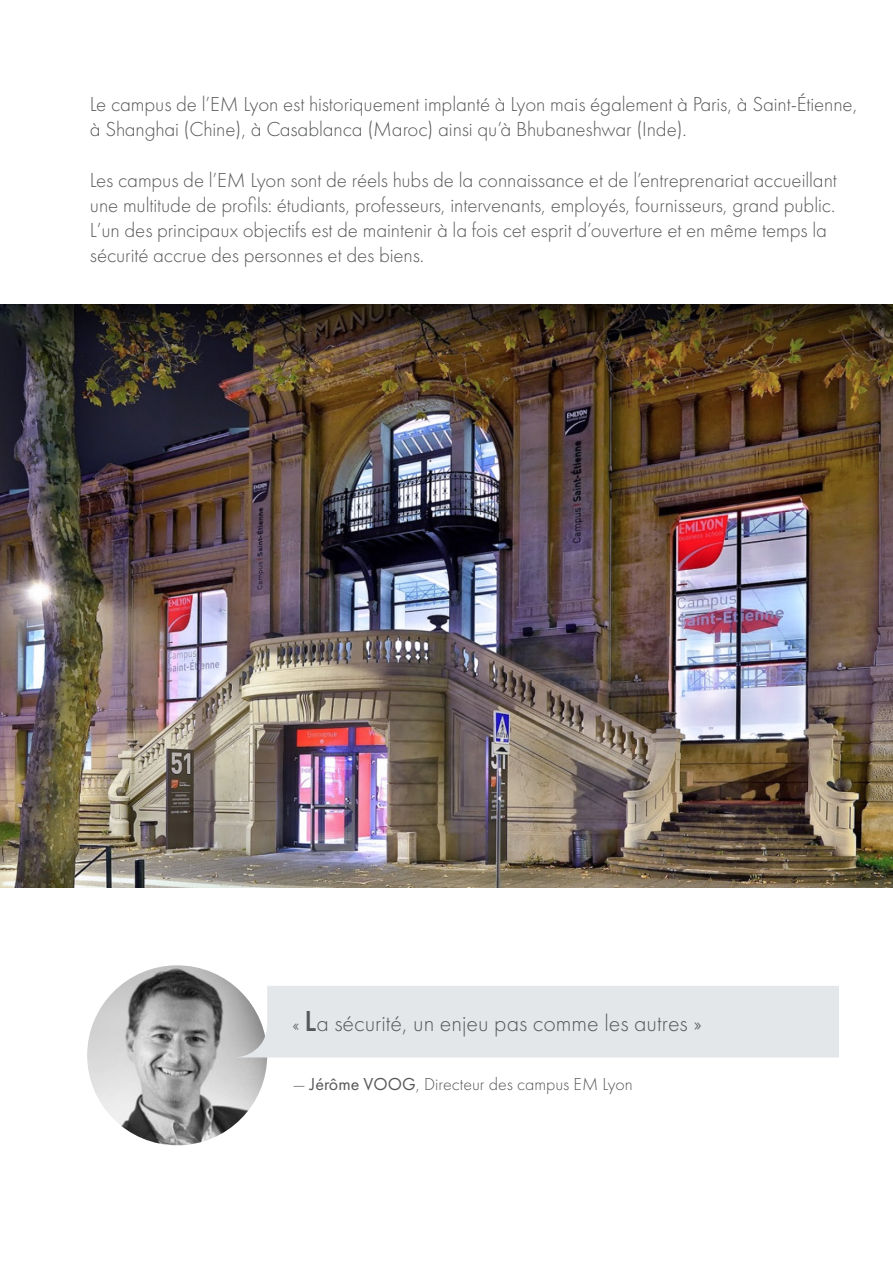
<style>
.page{position:relative;width:893px;height:1263px;background:#fff}
.page>*{position:absolute;margin:0;border:0;box-sizing:border-box;transform-origin:0 0}
.t1{font:300 24px "Futura New";color:#57585a}
.t2{font:300 21px/25.2px "Futura New";letter-spacing:-.005em;color:#57585a}
.t3{font:300 18px "Futura New";color:#57585a}
.s1{font-size:21px}
.s2{font-weight:500;font-size:30px}
.s3{font-weight:400}
</style>
<div class="page">
<img style="left:0;top:304px;width:893px;height:583px">
<img style="left:87px;top:965px;width:180px;height:180px;border-radius:90px">
<div style="left:234px;top:986px;width:605px;height:71px;background:#e3e7e9"></div>
<p class="t2" style="left:90px;top:92px;width:769px">Le campus de l’EM Lyon est historiquement implanté à Lyon mais également à Paris, à Saint-Étienne, à Shanghai (Chine), à Casablanca (Maroc) ainsi qu’à Bhubaneshwar (Inde).</p>
<p class="t2" style="left:90px;top:167px;width:748px">Les campus de l’EM Lyon sont de réels hubs de la connaissance et de l’entreprenariat accueillant une multitude de profils: étudiants, professeurs, intervenants, employés, fournisseurs, grand public.<br>L’un des principaux objectifs est de maintenir à la fois cet esprit d’ouverture et en même temps la sécurité accrue des personnes et des biens.</p>
<p class="t1" style="left:292px;top:1009px;width:411px"><span class="s1">«</span> <span class="s2">L</span>a sécurité, un enjeu pas comme les autres »</p>
<p class="t3" style="left:292px;top:1074px;width:342px">— <span class="s3">Jérôme VOOG</span>, Directeur des campus EM Lyon</p>
</div>
